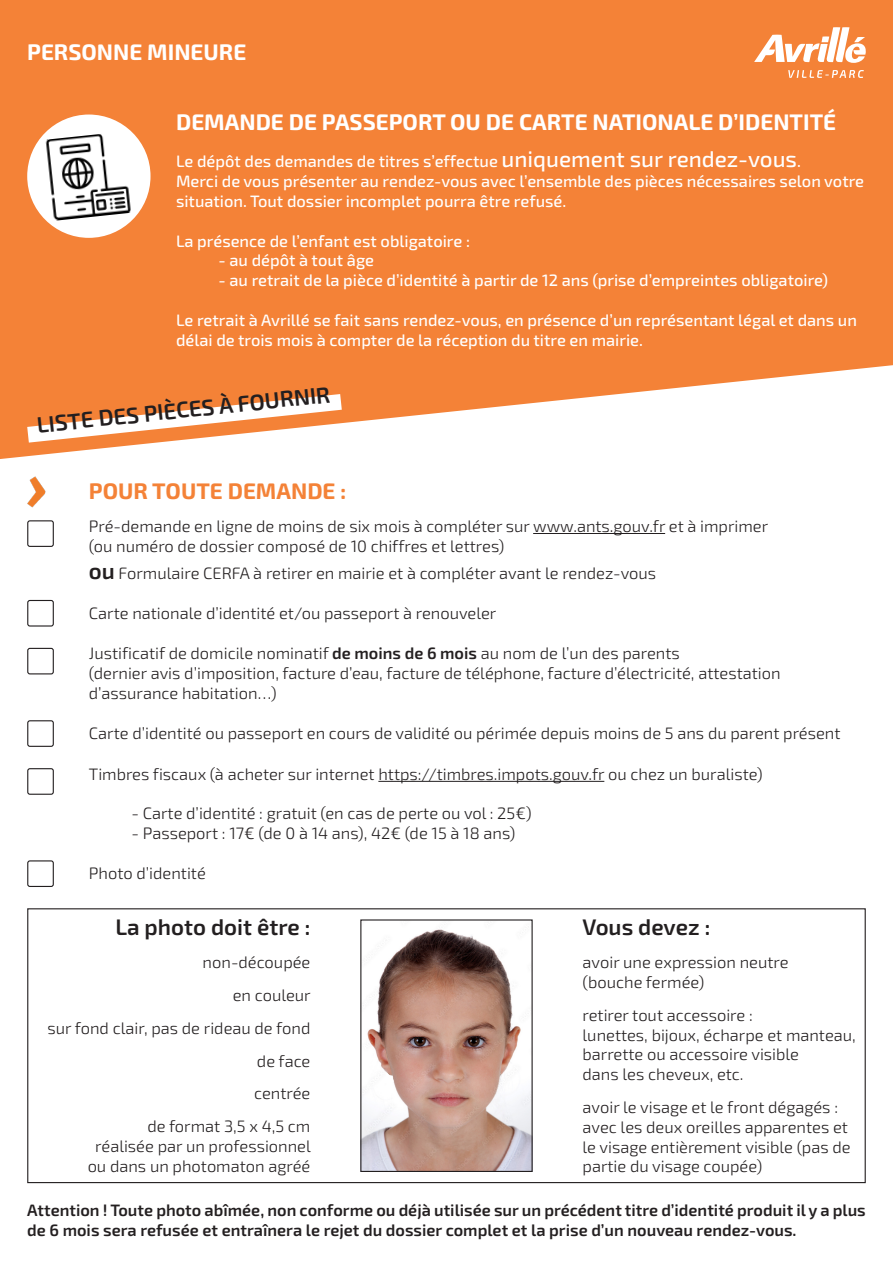
<style>
.page{position:relative;width:893px;height:1263px;background:#fff}
.page>*{position:absolute;margin:0;border:0;box-sizing:border-box;transform-origin:0 0}
.t1{font:700 22.5px "Exo 2";color:#fff}
.t2{font:600 22.5px "Exo 2";color:#231f20}
.t3{font:700 22.5px "Exo 2";color:#f48237}
.t4{font:300 16.5px/19.8px "Exo 2";color:#231f20}
.t5{font:500 16.5px/19.8px "Exo 2";color:#fff}
.t6{font:600 16.5px/19.8px "Exo 2";color:#231f20}
.s1{font-size:22.5px}
.s2{font-weight:600;font-size:22.5px}
.s3{font-weight:600}
</style>
<div class="page">
<svg style="left:0;top:0;width:893px;height:459px;background:#f58f4b"></svg>
<svg style="left:788px;top:70px;width:76px;height:8px"></svg>
<svg style="left:754px;top:27px;width:112px;height:36px"></svg>
<div style="left:27px;top:115px;width:124px;height:123px;background:#fff;border-radius:50%"></div>
<img style="left:44px;top:131px;width:90px;height:90px">
<div style="left:27px;top:520px;width:27px;height:27px;border:1px solid #231f20;border-radius:2px"></div>
<hr style="left:533px;top:533px;width:132px;height:1px;background:#231f20">
<div style="left:27px;top:600px;width:27px;height:26px;border:1px solid #231f20;border-radius:2px"></div>
<div style="left:27px;top:648px;width:27px;height:26px;border:1px solid #231f20;border-radius:2px"></div>
<div style="left:27px;top:720px;width:27px;height:27px;border:1px solid #231f20;border-radius:2px"></div>
<div style="left:27px;top:768px;width:27px;height:27px;border:1px solid #231f20;border-radius:2px"></div>
<hr style="left:378px;top:781px;width:226px;height:1px;background:#231f20">
<div style="left:27px;top:860px;width:27px;height:27px;border:1px solid #231f20;border-radius:2px"></div>
<img style="left:362px;top:929px;width:169px;height:241px">
<svg style="left:27px;top:394px;width:315px;height:49px"></svg>
<img style="left:27px;top:476px;width:19px;height:31px">
<h1 class="t1" style="left:27px;top:39px;width:221px">PERSONNE MINEURE</h1>
<h1 class="t1" style="left:176px;top:109px;width:662px">DEMANDE DE PASSEPORT OU DE CARTE NATIONALE D’IDENTITÉ</h1>
<p class="t5" style="left:176px;top:152px;width:690px">Le dépôt des demandes de titres s’effectue <span class="s1">uniquement sur rendez-vous</span>.<br>Merci de vous présenter au rendez-vous avec l’ensemble des pièces nécessaires selon votre situation. Tout dossier incomplet pourra être refusé.</p>
<p class="t5" style="left:176px;top:231px;width:295px">La présence de l’enfant est obligatoire :</p>
<p class="t5" style="left:219px;top:251px;width:157px">- au dépôt à tout âge</p>
<p class="t5" style="left:219px;top:271px;width:611px">- au retrait de la pièce d’identité à partir de 12 ans (prise d’empreintes obligatoire)</p>
<p class="t5" style="left:176px;top:310px;width:682px">Le retrait à Avrillé se fait sans rendez-vous, en présence d’un représentant légal et dans un délai de trois mois à compter de la réception du titre en mairie.</p>
<h1 class="t2" style="left:36px;top:412px;width:296px;rotate:-6deg">LISTE DES PIÈCES À FOURNIR</h1>
<h1 class="t3" style="left:89px;top:478px;width:259px">POUR TOUTE DEMANDE :</h1>
<p class="t4" style="left:89px;top:516px;width:681px">Pré-demande en ligne de moins de six mois à compléter sur www.ants.gouv.fr et à imprimer (ou numéro de dossier composé de 10 chiffres et lettres)</p>
<p class="t4" style="left:89px;top:563px;width:569px"><span class="s2">ou</span> Formulaire CERFA à retirer en mairie et à compléter avant le rendez-vous</p>
<p class="t4" style="left:89px;top:604px;width:409px">Carte nationale d’identité et/ou passeport à renouveler</p>
<p class="t4" style="left:89px;top:644px;width:693px">Justificatif de domicile nominatif <span class="s3">de moins de 6 mois</span> au nom de l’un des parents<br>(dernier avis d’imposition, facture d’eau, facture de téléphone, facture d’électricité, attestation d’assurance habitation…)</p>
<p class="t4" style="left:89px;top:724px;width:753px">Carte d’identité ou passeport en cours de validité ou périmée depuis moins de 5 ans du parent présent</p>
<p class="t4" style="left:89px;top:764px;width:675px">Timbres fiscaux (à acheter sur internet https://timbres.impots.gouv.fr ou chez un buraliste)</p>
<p class="t4" style="left:131px;top:804px;width:402px">- Carte d’identité : gratuit (en cas de perte ou vol : 25€)</p>
<p class="t4" style="left:131px;top:824px;width:385px">- Passeport : 17€ (de 0 à 14 ans), 42€ (de 15 à 18 ans)</p>
<p class="t4" style="left:89px;top:864px;width:119px">Photo d’identité</p>
<h1 class="t2" style="left:115px;top:914px;width:197px">La photo doit être :</h1>
<p class="t4" style="left:48px;top:946px;width:265px;line-height:32.8px;text-align:right">non-découpée<br>en couleur<br>sur fond clair, pas de rideau de fond de face<br>centrée<br>de format 3,5 x 4,5 cm</p>
<p class="t4" style="left:88px;top:1137px;width:225px;text-align:center">réalisée par un professionnel ou dans un photomaton agréé</p>
<p class="t6" style="left:27px;top:1200px;width:840px">Attention ! Toute photo abîmée, non conforme ou déjà utilisée sur un précédent titre d’identité produit il y a plus de 6 mois sera refusée et entraînera le rejet du dossier complet et la prise d’un nouveau rendez-vous.</p>
<h1 class="t2" style="left:583px;top:914px;width:129px">Vous devez :</h1>
<p class="t4" style="left:583px;top:953px;width:207px">avoir une expression neutre (bouche fermée)</p>
<p class="t4" style="left:583px;top:1005px;width:275px">retirer tout accessoire :<br>lunettes, bijoux, écharpe et manteau, barrette ou accessoire visible<br>dans les cheveux, etc.</p>
<p class="t4" style="left:583px;top:1098px;width:270px">avoir le visage et le front dégagés : avec les deux oreilles apparentes et le visage entièrement visible (pas de partie du visage coupée)</p>
</div>
